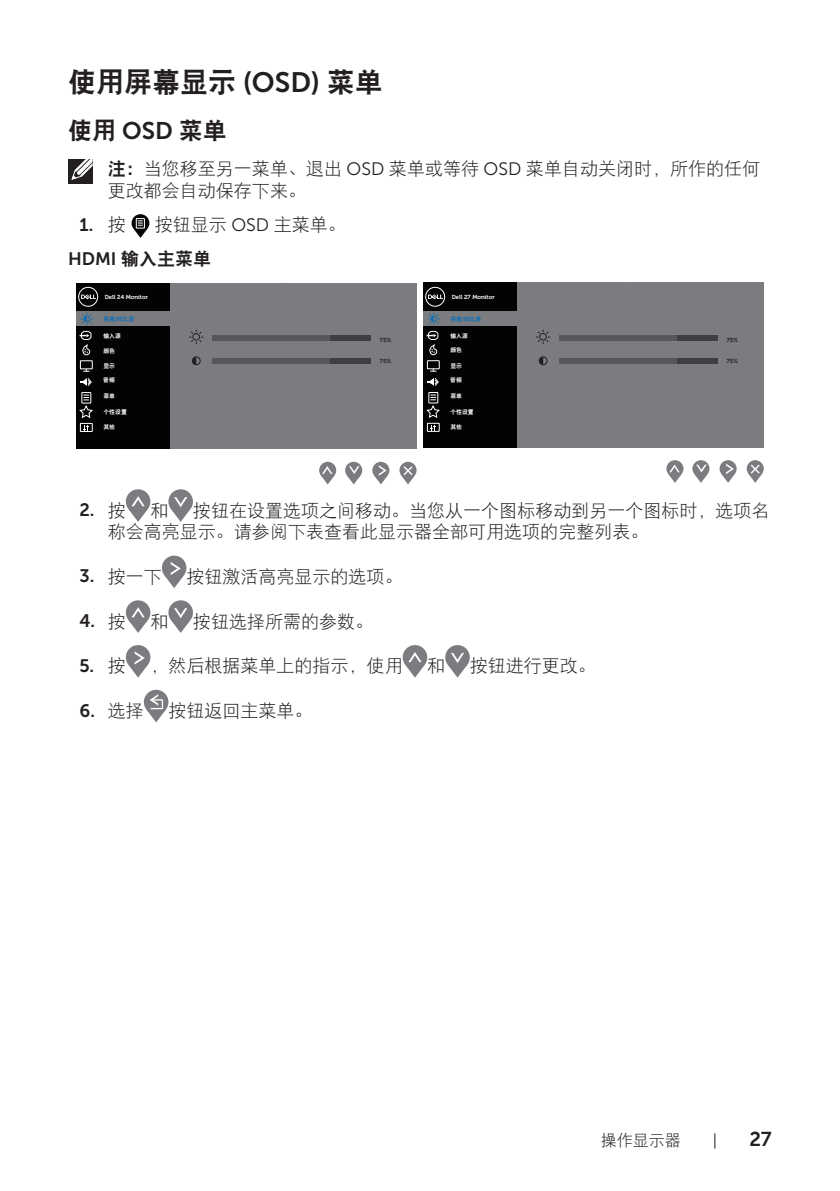
<style>
.page{position:relative;width:840px;height:1191px;background:#fff}
.page>*{position:absolute;margin:0;border:0;box-sizing:border-box;transform-origin:0 0}
.Head_2{font:28px "DFP Hei W9";color:#231f20}
.Head_3{font:24px "DFP Hei W9";color:#231f20}
.t1{font:20px "Museo Sans For Dell 700";color:#231f20}
.text{font:18px/21.6px "DFP Hei W3";color:#231f20}
.t2{font:18px "Museo Sans For Dell 700";color:#231f20}
.text-2{font:18px "DFP Hei W9";color:#231f20}
.t3{font:16px "DFP Hei W3";color:#231f20}
.t4{font:16px "Museo Sans For Dell 300";color:#231f20}
.t5{font:5.8px "DFP Hei W9";color:#fff}
.t6{font:700 5.8px "Museo For Dell";color:#fff}
.t7{font:700 5.8px "Museo For Dell";color:#231f20}
.t8{font:5.8px "DFP Hei W9";color:#0c6fb8}
.s1{font-family:"Museo Sans For Dell 700"}
.s2{font-family:"DFP Hei W9"}
.s3{font-family:"Museo Sans For Dell 300"}
.s4{font-family:"DFP Hei W3"}
</style>
<div class="page">
<div style="left:68px;top:159px;width:24px;height:24px;background:#231f20"></div>
<svg style="left:71px;top:159px;width:22px;height:22px"></svg>
<svg style="left:131px;top:214px;width:18px;height:18px"></svg>
<svg style="left:133px;top:218px;width:14px;height:20px"></svg>
<div style="left:76px;top:283px;width:340px;height:165px;background:#7b7c7f"></div>
<div style="left:76px;top:283px;width:93px;height:165px;background:#030303"></div>
<div style="left:76px;top:311px;width:95px;height:15px;background:#7b7c7f"></div>
<svg style="left:81px;top:313px;width:12px;height:12px"></svg>
<div style="left:212px;top:335px;width:159px;height:6px;background:#57575a"></div>
<div style="left:330px;top:335px;width:41px;height:6px;background:#3f3f42"></div>
<div style="left:212px;top:358px;width:159px;height:5px;background:#57575a"></div>
<div style="left:330px;top:358px;width:41px;height:5px;background:#3f3f42"></div>
<svg style="left:189px;top:330px;width:14px;height:14px"></svg>
<div style="left:192px;top:356px;width:8px;height:9px;border:1px solid #231f20;border-radius:50%"></div>
<svg style="left:192px;top:357px;width:4px;height:8px"></svg>
<div style="left:319px;top:462px;width:17px;height:17px;background:#7b7c7f;border-radius:50%"></div>
<div style="left:345px;top:462px;width:17px;height:17px;background:#7b7c7f;border-radius:50%"></div>
<div style="left:372px;top:462px;width:17px;height:17px;background:#7b7c7f;border-radius:50%"></div>
<div style="left:399px;top:462px;width:17px;height:17px;background:#7b7c7f;border-radius:50%"></div>
<svg style="left:321px;top:466px;width:13px;height:18px"></svg>
<svg style="left:374px;top:465px;width:13px;height:19px"></svg>
<svg style="left:347px;top:466px;width:13px;height:18px"></svg>
<svg style="left:401px;top:466px;width:13px;height:18px"></svg>
<svg style="left:78px;top:287px;width:20px;height:20px"></svg>
<div style="left:80px;top:360px;width:13px;height:9px;border:1px solid #fff"></div>
<svg style="left:83px;top:425px;width:6px;height:5px"></svg>
<div style="left:80px;top:423px;width:13px;height:9px;border:1px solid #fff"></div>
<svg style="left:80px;top:334px;width:9px;height:3px"></svg>
<div style="left:81px;top:331px;width:10px;height:9px;border:1px solid #fff;border-radius:3px"></div>
<div style="left:81px;top:392px;width:10px;height:12px;border:1px solid #fff"></div>
<svg style="left:79px;top:394px;width:14px;height:24px"></svg>
<svg style="left:80px;top:344px;width:12px;height:42px"></svg>
<div style="left:423px;top:283px;width:340px;height:165px;background:#7b7c7f"></div>
<div style="left:423px;top:283px;width:93px;height:165px;background:#030303"></div>
<div style="left:423px;top:311px;width:94px;height:15px;background:#7b7c7f"></div>
<svg style="left:427px;top:313px;width:12px;height:12px"></svg>
<div style="left:559px;top:335px;width:158px;height:6px;background:#57575a"></div>
<div style="left:677px;top:335px;width:40px;height:6px;background:#3f3f42"></div>
<div style="left:559px;top:358px;width:158px;height:5px;background:#57575a"></div>
<div style="left:677px;top:358px;width:40px;height:5px;background:#3f3f42"></div>
<svg style="left:536px;top:330px;width:14px;height:14px"></svg>
<div style="left:538px;top:356px;width:9px;height:9px;border:1px solid #231f20;border-radius:50%"></div>
<svg style="left:539px;top:357px;width:4px;height:7px"></svg>
<svg style="left:425px;top:287px;width:20px;height:20px"></svg>
<div style="left:426px;top:360px;width:13px;height:9px;border:1px solid #fff"></div>
<svg style="left:430px;top:425px;width:5px;height:5px"></svg>
<div style="left:426px;top:422px;width:13px;height:10px;border:1px solid #fff"></div>
<svg style="left:426px;top:334px;width:10px;height:3px"></svg>
<div style="left:428px;top:331px;width:10px;height:9px;border:1px solid #fff;border-radius:3px"></div>
<div style="left:428px;top:392px;width:10px;height:11px;border:1px solid #fff"></div>
<svg style="left:426px;top:394px;width:14px;height:24px"></svg>
<svg style="left:427px;top:344px;width:11px;height:42px"></svg>
<svg style="left:666px;top:460px;width:17px;height:17px"></svg>
<svg style="left:692px;top:460px;width:17px;height:17px"></svg>
<svg style="left:719px;top:460px;width:17px;height:17px"></svg>
<svg style="left:746px;top:460px;width:17px;height:17px"></svg>
<svg style="left:668px;top:464px;width:13px;height:19px"></svg>
<svg style="left:721px;top:463px;width:13px;height:20px"></svg>
<svg style="left:694px;top:464px;width:13px;height:19px"></svg>
<svg style="left:748px;top:463px;width:13px;height:20px"></svg>
<div style="left:126px;top:489px;width:24px;height:25px;background:#7b7c7f;border-radius:50%"></div>
<svg style="left:129px;top:496px;width:18px;height:26px"></svg>
<div style="left:168px;top:489px;width:25px;height:25px;background:#7b7c7f;border-radius:50%"></div>
<svg style="left:171px;top:497px;width:19px;height:25px"></svg>
<div style="left:162px;top:555px;width:24px;height:25px;background:#7b7c7f;border-radius:50%"></div>
<svg style="left:165px;top:562px;width:18px;height:26px"></svg>
<div style="left:126px;top:600px;width:24px;height:25px;background:#7b7c7f;border-radius:50%"></div>
<svg style="left:129px;top:607px;width:18px;height:26px"></svg>
<div style="left:168px;top:600px;width:25px;height:25px;background:#7b7c7f;border-radius:50%"></div>
<svg style="left:171px;top:608px;width:19px;height:25px"></svg>
<div style="left:126px;top:645px;width:24px;height:24px;background:#7b7c7f;border-radius:50%"></div>
<svg style="left:129px;top:651px;width:18px;height:26px"></svg>
<div style="left:402px;top:645px;width:25px;height:24px;background:#7b7c7f;border-radius:50%"></div>
<svg style="left:405px;top:652px;width:19px;height:25px"></svg>
<div style="left:445px;top:645px;width:24px;height:24px;background:#7b7c7f;border-radius:50%"></div>
<svg style="left:448px;top:653px;width:18px;height:24px"></svg>
<div style="left:144px;top:690px;width:24px;height:24px;background:#7b7c7f;border-radius:50%"></div>
<svg style="left:147px;top:694px;width:18px;height:28px"></svg>
<p class="Head_2" style="left:68px;top:68px;width:316px">使用屏幕显示 <span class="s1">(OSD)</span> 菜单</p>
<p class="Head_3" style="left:68px;top:119px;width:160px">使用 <span class="s1">OSD</span> 菜单</p>
<p class="text" style="left:108px;top:158px;width:653px"><span class="s2">注：</span>当您移至另一菜单、退出 <span class="s3">OSD</span> 菜单或等待 <span class="s3">OSD</span> 菜单自动关闭时，所作的任何更改都会自动保存下来。</p>
<p class="t2" style="left:79px;top:215px;width:48px">1. <span class="s4">按</span></p>
<p class="text" style="left:155px;top:214px;width:192px">按钮显示 <span class="s3">OSD</span> 主菜单。</p>
<p class="text-2" style="left:68px;top:249px;width:144px"><span class="s1">HDMI</span> 输入主菜单</p>
<p class="t6" style="left:105px;top:293px;width:45px">Dell 24 Monitor</p>
<p class="t7" style="left:380px;top:336px;width:13px">75%</p>
<p class="t7" style="left:380px;top:357px;width:13px">75%</p>
<p class="t6" style="left:451px;top:293px;width:45px">Dell 27 Monitor</p>
<p class="t8" style="left:450px;top:316px;width:32px">亮度/对比度</p>
<p class="t5" style="left:450px;top:333px;width:19px">输入源</p>
<p class="t5" style="left:450px;top:347px;width:13px">颜色</p>
<p class="t5" style="left:450px;top:362px;width:13px">显示</p>
<p class="t8" style="left:103px;top:316px;width:32px">亮度/对比度</p>
<p class="t5" style="left:103px;top:333px;width:19px">输入源</p>
<p class="t5" style="left:103px;top:347px;width:13px">颜色</p>
<p class="t5" style="left:103px;top:363px;width:13px">显示</p>
<p class="t7" style="left:726px;top:336px;width:13px">75%</p>
<p class="t7" style="left:726px;top:357px;width:13px">75%</p>
<p class="t5" style="left:103px;top:377px;width:13px">音频</p>
<p class="t5" style="left:450px;top:377px;width:13px">音频</p>
<p class="t5" style="left:103px;top:393px;width:13px">菜单</p>
<p class="t5" style="left:450px;top:393px;width:13px">菜单</p>
<p class="t5" style="left:103px;top:408px;width:25px">个性设置</p>
<p class="t5" style="left:450px;top:408px;width:25px">个性设置</p>
<p class="t5" style="left:103px;top:424px;width:13px">其他</p>
<p class="t5" style="left:450px;top:424px;width:13px">其他</p>
<p class="text" style="left:108px;top:499px;width:663px;text-indent:85px">按钮在设置选项之间移动。当您从一个图标移动到另一个图标时，选项名称会高亮显示。请参阅下表查看此显示器全部可用选项的完整列表。</p>
<p class="text" style="left:79px;top:565px;width:84px"><span class="s1">3.</span> 按一下</p>
<p class="text" style="left:186px;top:565px;width:218px">按钮激活高亮显示的选项。</p>
<p class="t2" style="left:79px;top:611px;width:48px">4. <span class="s4">按</span></p>
<p class="text" style="left:150px;top:610px;width:19px">和</p>
<p class="text" style="left:193px;top:610px;width:182px">按钮选择所需的参数。</p>
<p class="t2" style="left:79px;top:655px;width:48px">5. <span class="s4">按</span></p>
<p class="text" style="left:150px;top:655px;width:254px">，然后根据菜单上的指示，使用</p>
<p class="text" style="left:427px;top:655px;width:19px">和</p>
<p class="text" style="left:469px;top:655px;width:127px">按钮进行更改。</p>
<p class="t2" style="left:79px;top:700px;width:66px">6. <span class="s4">选择</span></p>
<p class="text" style="left:168px;top:700px;width:146px">按钮返回主菜单。</p>
<p class="t2" style="left:79px;top:500px;width:48px">2. <span class="s4">按</span></p>
<p class="text" style="left:150px;top:499px;width:19px">和</p>
<p class="t3" style="left:600px;top:1132px;width:81px">操作显示器</p>
<p class="t4" style="left:712px;top:1131px;width:6px">|</p>
<p class="t1" style="left:749px;top:1127px;width:24px">27</p>
</div>
